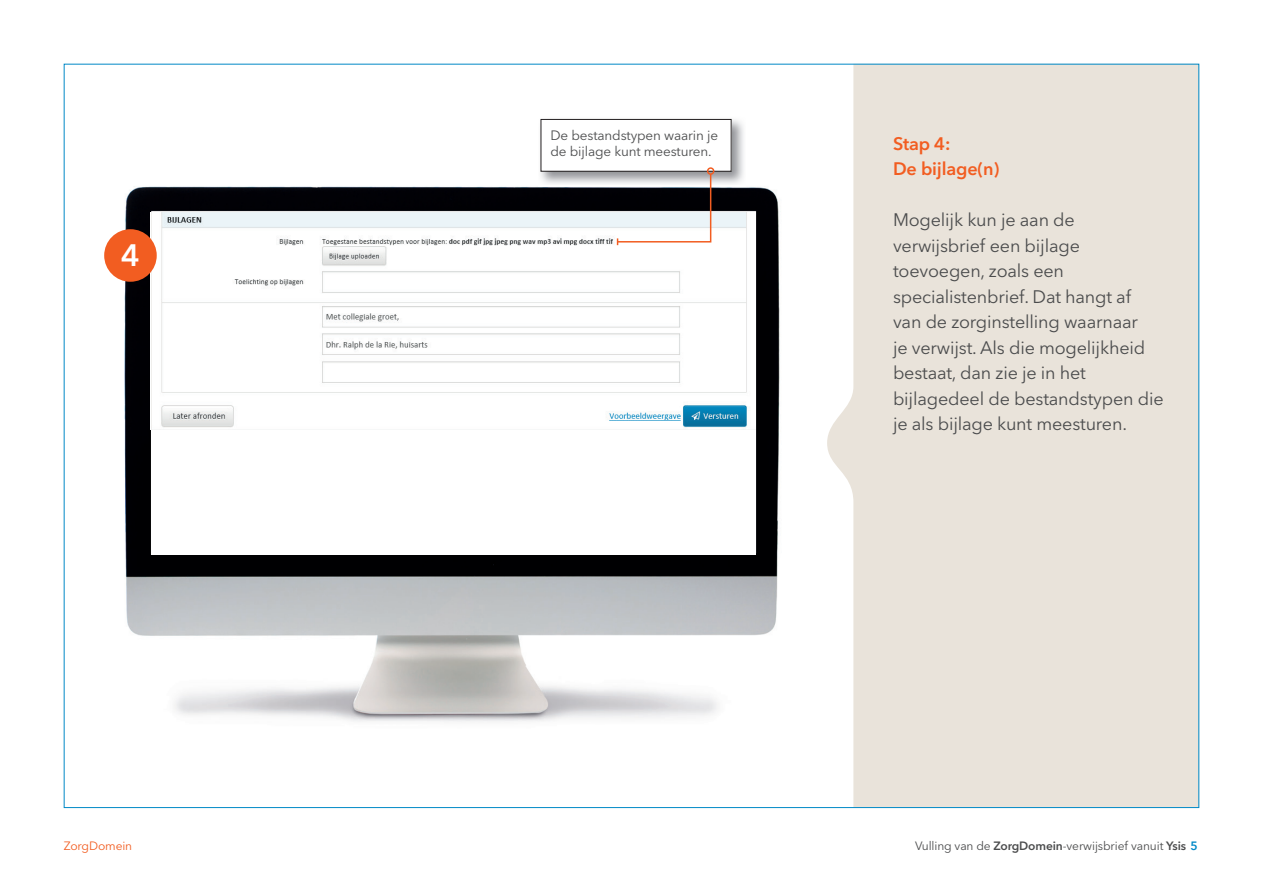
<style>
.page{position:relative;width:1263px;height:893px;background:#fff}
.page>*{position:absolute;margin:0;border:0;box-sizing:border-box;transform-origin:0 0}
.t1{font:600 30.75px "Avenir Next LT Pro";color:#fff}
.t2{font:18px/25.5px "Avenir Next LT Pro";letter-spacing:-.01em;color:#4b4c4d}
.t3{font:600 18px/25.5px "Avenir Next LT Pro";letter-spacing:-.01em;color:#f25d21}
.t4{font:13.5px/16.2px "Avenir Next LT Pro";letter-spacing:-.01em;color:#4b4c4d}
.t5{font:12px "Avenir Next LT Pro";letter-spacing:-.01em;color:#4b4c4d}
.t6{font:12px "Avenir Next LT Pro";letter-spacing:-.01em;color:#f25d21}
.s1{font-weight:600}
.s2{font-weight:600;color:#0089c7}
</style>
<div class="page">
<svg style="left:827px;top:66px;width:370px;height:740px;background:#eae4dc"></svg>
<img style="left:104px;top:186px;width:676px;height:536px">
<div style="left:151px;top:213px;width:605px;height:342px;background:#fff"></div>
<img style="left:151px;top:213px;width:596px;height:216px">
<div style="left:104px;top:229px;width:53px;height:53px;background:#f25d21;border-radius:50%"></div>
<img style="left:538px;top:118px;width:208px;height:69px">
<div style="left:541px;top:119px;width:190px;height:52px;background:#fff"></div>
<div style="left:541px;top:119px;width:190px;height:53px;border:1px solid #231f20"></div>
<svg style="left:616px;top:173px;width:96px;height:72px"></svg>
<div style="left:707px;top:167px;width:7px;height:8px;border:2px solid #f25d21;border-radius:50%"></div>
<h1 class="t1" style="left:121px;top:237px;width:20px">4</h1>
<p class="t4" style="left:550px;top:127px;width:169px">De bestandstypen waarin je de bijlage kunt meesturen.</p>
<p class="t3" style="left:893px;top:130px;width:108px">Stap 4:<br>De bĳlage(n)</p>
<p class="t2" style="left:893px;top:207px;width:272px">Mogelijk kun je aan de verwijsbrief een bijlage toevoegen, zoals een specialistenbrief. Dat hangt af van de zorginstelling waarnaar<br>je verwijst. Als die mogelijkheid bestaat, dan zie je in het bijlagedeel de bestandstypen die je als bijlage kunt meesturen.</p>
<p class="t6" style="left:64px;top:839px;width:70px">ZorgDomein</p>
<p class="t5" style="left:915px;top:839px;width:284px">Vulling van de <span class="s1">ZorgDomein</span>-verwijsbrief vanuit <span class="s1">Ysis</span> <span class="s2">5</span></p>
</div>
